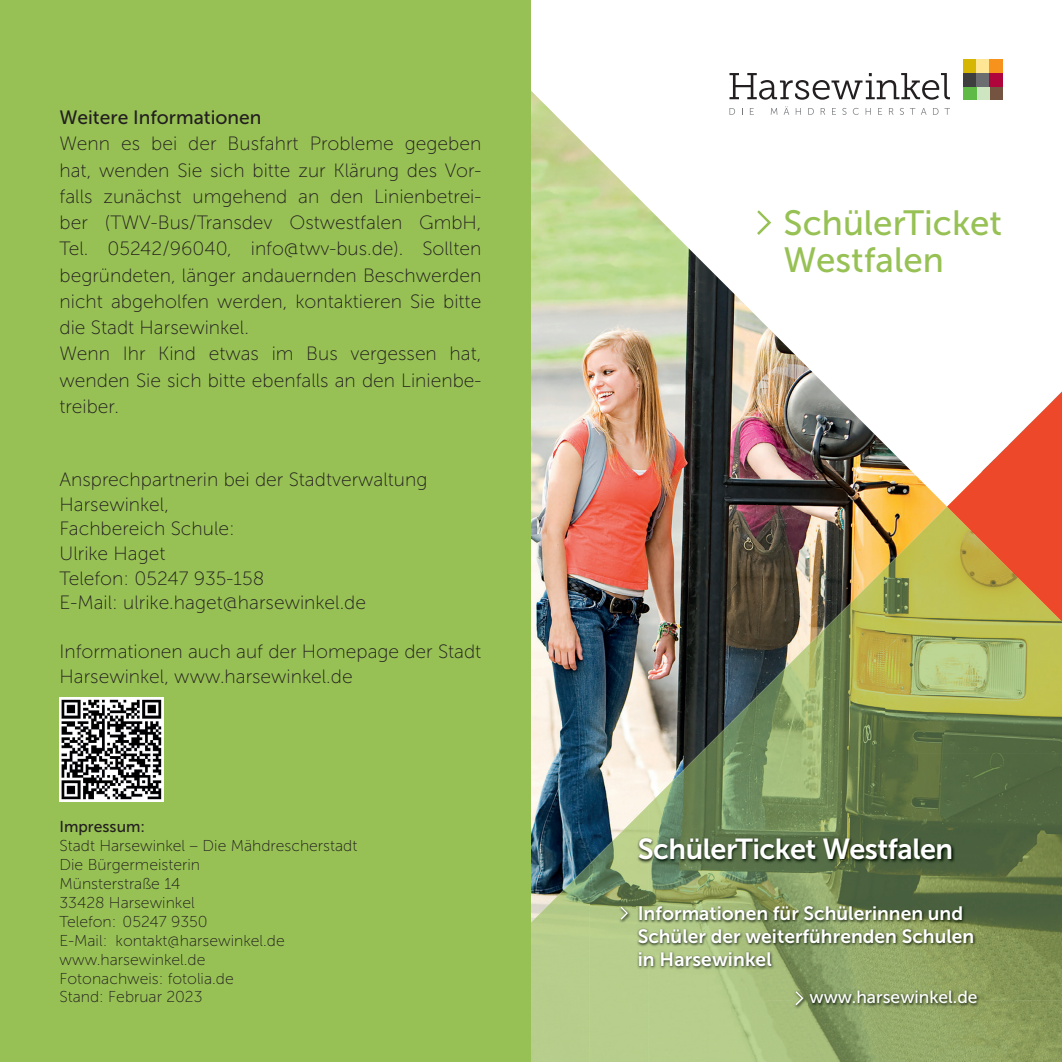
<style>
.page{position:relative;width:1062px;height:1062px;background:#fff}
.page>*{position:absolute;margin:0;border:0;box-sizing:border-box;transform-origin:0 0}
.t1{font:35px/36.8px "Museo Sans 500";color:#97c154}
.t2{font:28.88px "Museo Sans 700";letter-spacing:-.015em;color:#fff}
.t3{font:19.25px/26.2px "Museo Sans 100";color:#231f20}
.t4{font:19.25px/22.8px "Museo Sans 700";color:#fff}
.t5{font:19.25px "Museo Sans 500";color:#231f20}
.t6{font:17.5px "Museo Sans 500";color:#fff}
.t7{font:15.75px/18.9px "Museo Sans 100";color:#231f20}
.t8{font:15.75px "Museo Sans 500";color:#231f20}
</style>
<div class="page">
<img style="left:531px;top:506px;width:353px;height:357px">
<div style="left:0;top:0;width:531px;height:1062px;background:#97c154"></div>
<img style="left:884px;top:506px;width:178px;height:494px">
<img style="left:766px;top:568px;width:119px;height:432px">
<img style="left:707px;top:686px;width:60px;height:376px">
<img style="left:648px;top:745px;width:60px;height:317px">
<img style="left:589px;top:804px;width:60px;height:258px">
<img style="left:531px;top:863px;width:59px;height:199px">
<img style="left:766px;top:1000px;width:296px;height:62px">
<svg style="left:947px;top:506px;width:115px;height:115px;background:#d57f39"></svg>
<img style="left:531px;top:59px;width:531px;height:447px">
<div style="left:963px;top:60px;width:13px;height:13px;background:#d5b703"></div>
<div style="left:976px;top:60px;width:13px;height:13px;background:#ffe694"></div>
<div style="left:989px;top:60px;width:13px;height:13px;background:#f7931d"></div>
<div style="left:989px;top:86px;width:13px;height:13px;background:#755341"></div>
<div style="left:976px;top:86px;width:13px;height:13px;background:#cde5c1"></div>
<div style="left:963px;top:86px;width:13px;height:13px;background:#60bb46"></div>
<div style="left:963px;top:73px;width:13px;height:13px;background:#3e3e3f"></div>
<div style="left:976px;top:73px;width:13px;height:13px;background:#6c6d70"></div>
<div style="left:989px;top:73px;width:13px;height:13px;background:#b0043d"></div>
<svg style="left:729px;top:73px;width:221px;height:27px"></svg>
<svg style="left:729px;top:108px;width:6px;height:7px"></svg>
<svg style="left:750px;top:108px;width:4px;height:7px"></svg>
<svg style="left:770px;top:108px;width:7px;height:7px"></svg>
<svg style="left:783px;top:106px;width:6px;height:9px"></svg>
<svg style="left:795px;top:108px;width:6px;height:7px"></svg>
<svg style="left:808px;top:108px;width:6px;height:7px"></svg>
<svg style="left:820px;top:108px;width:5px;height:7px"></svg>
<svg style="left:832px;top:108px;width:4px;height:7px"></svg>
<svg style="left:842px;top:108px;width:4px;height:7px"></svg>
<svg style="left:853px;top:108px;width:6px;height:7px"></svg>
<svg style="left:865px;top:108px;width:6px;height:7px"></svg>
<svg style="left:878px;top:108px;width:4px;height:7px"></svg>
<svg style="left:889px;top:108px;width:4px;height:7px"></svg>
<svg style="left:899px;top:108px;width:27px;height:7px"></svg>
<svg style="left:933px;top:108px;width:5px;height:7px"></svg>
<svg style="left:944px;top:108px;width:6px;height:7px"></svg>
<img style="left:794px;top:990px;width:13px;height:18px">
<svg style="left:795px;top:991px;width:8px;height:14px"></svg>
<img style="left:808px;top:988px;width:172px;height:19px">
<img style="left:637px;top:904px;width:339px;height:65px">
<img style="left:619px;top:905px;width:12px;height:18px">
<svg style="left:620px;top:906px;width:8px;height:13px"></svg>
<img style="left:637px;top:837px;width:318px;height:26px">
<svg style="left:757px;top:210px;width:14px;height:25px"></svg>
<img style="left:60px;top:697px;width:104px;height:104px">
<p class="t5" style="left:60px;top:107px;width:203px">Weitere Informationen</p>
<p class="t3" style="left:60px;top:131px;width:423px">Wenn es bei der Busfahrt Probleme gegeben hat, wenden Sie sich bitte zur Klärung des Vor&shy;falls zunächst umgehend an den Linienbetrei&shy;ber (TWV-Bus/Transdev Ostwestfalen GmbH, Tel. 05242/96040, info@twv-bus.de). Sollten begründeten, länger andauernden Beschwerden nicht abgeholfen werden, kontaktieren Sie bitte die Stadt Harsewinkel.<br>Wenn Ihr Kind etwas im Bus vergessen hat, wenden Sie sich bitte ebenfalls an den Linienbe&shy;treiber.</p>
<p class="t3" style="left:60px;top:468px;width:369px;line-height:24.5px">Ansprechpartnerin bei der Stadtverwaltung<br>Harsewinkel,<br>Fachbereich Schule:<br>Ulrike Haget<br>Telefon: 05247 935-158<br>E-Mail: ulrike.haget@harsewinkel.de</p>
<p class="t3" style="left:60px;top:639px;width:423px;line-height:24.5px">Informationen auch auf der Homepage der Stadt<br>Harsewinkel, www.harsewinkel.de</p>
<p class="t8" style="left:60px;top:818px;width:87px">Impressum:</p>
<p class="t7" style="left:60px;top:836px;width:299px">Stadt Harsewinkel – Die Mähdrescherstadt<br>Die Bürgermeisterin<br>Münsterstraße 14<br>33428 Harsewinkel<br>Telefon: 05247 9350<br>E-Mail: kontakt@harsewinkel.de www.harsewinkel.de<br>Fotonachweis: fotolia.de<br>Stand: Februar 2023</p>
<h1 class="t1" style="left:783px;top:205px;width:220px">SchülerTicket<br>Westfalen</h1>
<h2 class="t2" style="left:637px;top:833px;width:317px">SchülerTicket Westfalen</h2>
<p class="t4" style="left:637px;top:902px;width:338px">Informationen für Schülerinnen und<br>Schüler der weiterführenden Schulen in Harsewinkel</p>
<p class="t6" style="left:809px;top:987px;width:170px">www.harsewinkel.de</p>
</div>
